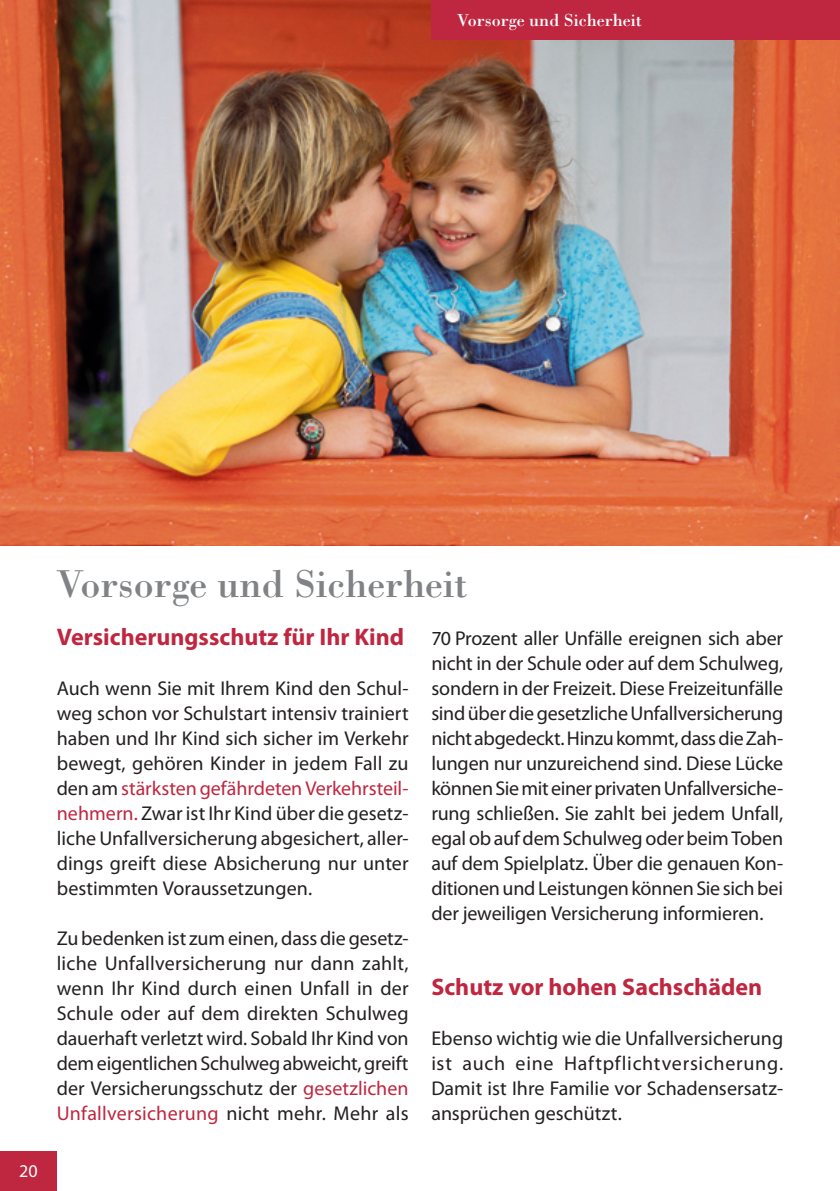
<style>
.page{position:relative;width:840px;height:1191px;background:#fff}
.page>*{position:absolute;margin:0;border:0;box-sizing:border-box;transform-origin:0 0}
.t1{font:40px "Bodoni Std";color:#808285}
.t2{font:700 24px "Myriad Pro";color:#bf2640}
.t3{font:20px/25px "Myriad Pro";color:#231f20;text-align:justify}
.t4{font:18px "Bodoni Std";color:#fff}
.t5{font:18px "Myriad Pro";color:#fff}
.s1{color:#bf2640}
</style>
<div class="page">
<img style="left:0;top:0;width:839px;height:545px">
<div style="left:0;top:1151px;width:57px;height:40px;background:#bf2640"></div>
<div style="left:431px;top:0;width:408px;height:40px;background:#bf2640"></div>
<hr style="left:839px;top:0;width:1px;height:40px;background:#da9088">
<p class="t4" style="left:457px;top:9px;width:186px">Vorsorge und Sicherheit</p>
<p class="t5" style="left:19px;top:1160px;width:20px">20</p>
<h1 class="t1" style="left:57px;top:559px;width:412px">Vorsorge und Sicherheit</h1>
<p class="t2" style="left:57px;top:621px;width:349px">Versicherungsschutz für Ihr Kind</p>
<p class="t3" style="left:57px;top:675px;width:353px">Auch wenn Sie mit Ihrem Kind den Schul&shy;weg schon vor Schulstart intensiv trainiert haben und Ihr Kind sich sicher im Verkehr bewegt, gehören Kinder in jedem Fall zu den am <span class="s1">stärksten gefährdeten Verkehrsteil&shy;nehmern.</span> Zwar ist Ihr Kind über die gesetz&shy;liche Unfallversicherung abgesichert, aller&shy;dings greift diese Absicherung nur unter bestimmten Voraussetzungen.</p>
<p class="t3" style="left:57px;top:925px;width:353px">Zu bedenken ist zum einen, dass die gesetz&shy;liche Unfallversicherung nur dann zahlt, wenn Ihr Kind durch einen Unfall in der Schule oder auf dem direkten Schulweg dauerhaft verletzt wird. Sobald Ihr Kind von dem eigentlichen Schulweg abweicht, greift der Versicherungsschutz der <span class="s1">gesetzlichen Unfallversicherung</span> nicht mehr. Mehr als</p>
<p class="t3" style="left:431px;top:625px;width:353px">70 Prozent aller Unfälle ereignen sich aber nicht in der Schule oder auf dem Schulweg, sondern in der Freizeit. Diese Freizeitunfälle sind über die gesetzliche Unfallversicherung nicht abgedeckt. Hinzu kommt, dass die Zah&shy;lungen nur unzureichend sind. Diese Lücke können Sie mit einer privaten Unfallversiche&shy;rung schließen. Sie zahlt bei jedem Unfall, egal ob auf dem Schulweg oder beim Toben auf dem Spielplatz. Über die genauen Kon&shy;ditionen und Leistungen können Sie sich bei der jeweiligen Versicherung informieren.</p>
<p class="t2" style="left:431px;top:971px;width:332px">Schutz vor hohen Sachschäden</p>
<p class="t3" style="left:431px;top:1025px;width:353px">Ebenso wichtig wie die Unfallversicherung ist auch eine Haftpflichtversicherung.<br>Damit ist Ihre Familie vor Schadensersatz&shy;ansprüchen geschützt.</p>
</div>
